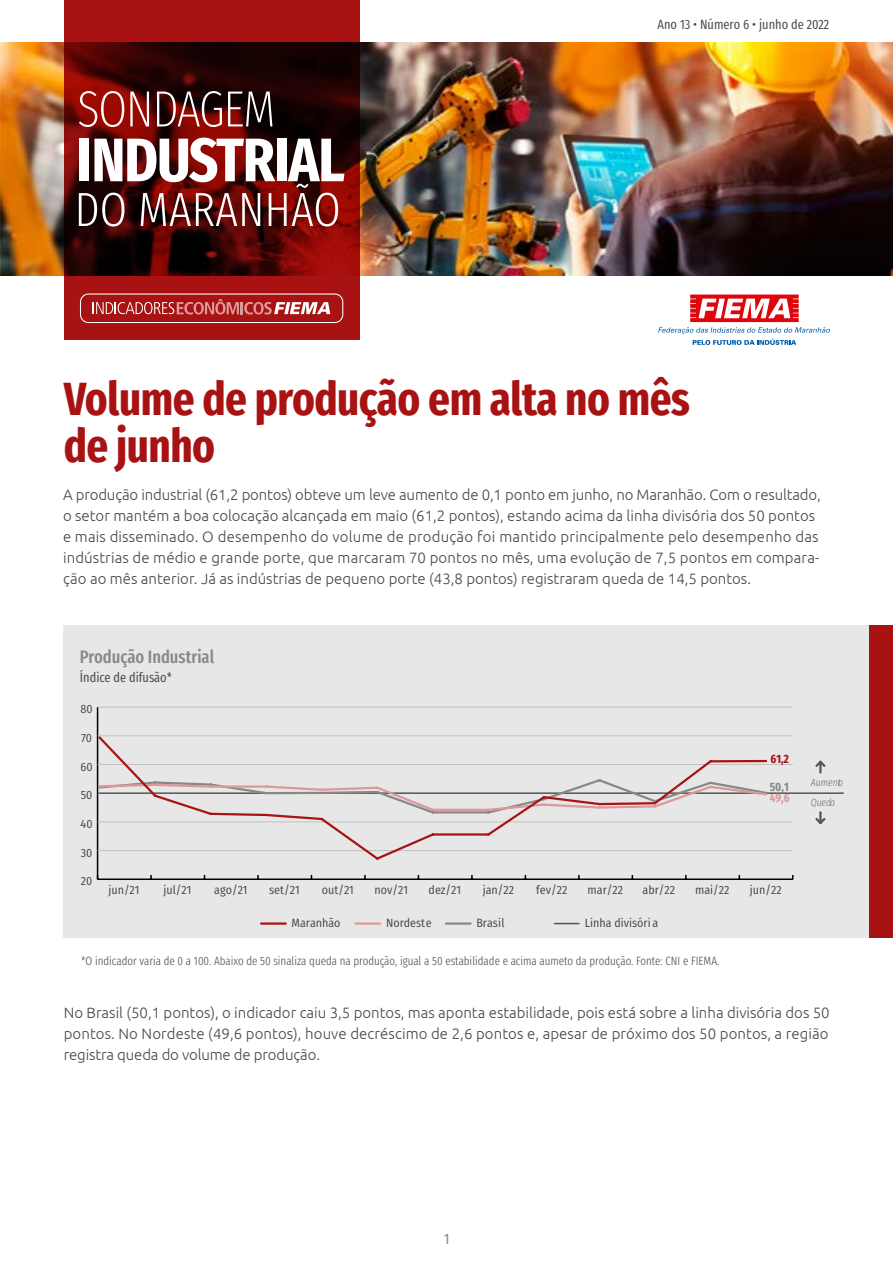
<style>
.page{position:relative;width:893px;height:1263px;background:#fff}
.page>*{position:absolute;margin:0;border:0;box-sizing:border-box;transform-origin:0 0}
.t1{font:700 46.5px/46.5px "Fira Sans Compressed";letter-spacing:-.01em;color:#a91212}
.t2{font:500 18px "Fira Sans Compressed";color:#89878c}
.t3{font:300 15px/21px "Ubuntu";color:#494748}
.t4{font:15px "Fira Sans Compressed";color:#89878c}
.t5{font:13.5px "Fira Sans Compressed";color:#494748}
.t6{font:700 12.15px "Fira Sans Compressed";color:#de989b}
.t7{font:700 12.15px "Fira Sans Compressed";color:#aa1313}
.t8{font:12px "Fira Sans Condensed";color:#474346}
.t9{font:300 12px "Fira Sans Compressed";color:#494748}
.t10{font:700 12px "Fira Sans Compressed";color:#88888b}
.t11{font:italic 300 10.5px "Fira Sans Compressed";color:#717176}
</style>
<div class="page">
<svg style="left:658px;top:295px;width:172px;height:50px"></svg>
<img style="left:0;top:43px;width:893px;height:232px">
<svg style="left:64px;top:0;width:295px;height:339px;background:#680a09"></svg>
<div style="left:80px;top:293px;width:263px;height:30px;border:1px solid #fff;border-radius:8px"></div>
<svg style="left:93px;top:299px;width:237px;height:15px;background:#c25556"></svg>
<svg style="left:79px;top:91px;width:45px;height:36px;background:#af3e38"></svg>
<svg style="left:130px;top:92px;width:19px;height:34px"></svg>
<svg style="left:157px;top:91px;width:65px;height:36px"></svg>
<svg style="left:228px;top:92px;width:44px;height:34px"></svg>
<svg style="left:79px;top:138px;width:265px;height:88px"></svg>
<div style="left:63px;top:625px;width:830px;height:312px;background:#e7e7e7"></div>
<div style="left:869px;top:625px;width:24px;height:312px;background:#a91212"></div>
<svg style="left:815px;top:761px;width:10px;height:12px"></svg>
<svg style="left:815px;top:811px;width:10px;height:13px"></svg>
<hr style="left:98px;top:878px;width:695px;height:2px;background:#000">
<hr style="left:97px;top:707px;width:1px;height:172px;background:#000">
<hr style="left:98px;top:850px;width:695px;height:1px;background:#c1c1c1">
<hr style="left:98px;top:821px;width:695px;height:1px;background:#c1c1c1">
<hr style="left:99px;top:792px;width:744px;height:2px;background:#525653">
<hr style="left:98px;top:764px;width:695px;height:1px;background:#c1c1c1">
<hr style="left:98px;top:735px;width:695px;height:1px;background:#c1c1c1">
<hr style="left:98px;top:707px;width:695px;height:1px;background:#c1c1c1">
<svg style="left:96px;top:734px;width:672px;height:128px"></svg>
<svg style="left:554px;top:923px;width:25px;height:1px"></svg>
<hr style="left:261px;top:922px;width:25px;height:3px;background:#aa1313">
<hr style="left:356px;top:922px;width:24px;height:3px;background:#de989b">
<hr style="left:446px;top:922px;width:25px;height:3px;background:#88888b">
<p class="t5" style="left:658px;top:14px;width:173px">Ano 13 • Número 6 • junho de 2022</p>
<h1 class="t1" style="left:64px;top:373px;width:628px">Volume de produção em alta no mês de junho</h1>
<p class="t3" style="left:63px;top:484px;width:759px">A produção industrial (61,2 pontos) obteve um leve aumento de 0,1 ponto em junho, no Maranhão. Com o resultado, o setor mantém a boa colocação alcançada em maio (61,2 pontos), estando acima da linha divisória dos 50 pontos e mais disseminado. O desempenho do volume de produção foi mantido principalmente pelo desempenho das indústrias de médio e grande porte, que marcaram 70 pontos no mês, uma evolução de 7,5 pontos em compara&shy;ção ao mês anterior. Já as indústrias de pequeno porte (43,8 pontos) registraram queda de 14,5 pontos.</p>
<p class="t2" style="left:80px;top:642px;width:136px">Produção Industrial</p>
<p class="t5" style="left:80px;top:667px;width:93px">Índice de difusão*</p>
<p class="t8" style="left:81px;top:700px;width:14px">80</p>
<p class="t8" style="left:81px;top:729px;width:13px">70</p>
<p class="t8" style="left:81px;top:757px;width:14px">60</p>
<p class="t8" style="left:81px;top:786px;width:13px">50</p>
<p class="t8" style="left:81px;top:815px;width:13px">40</p>
<p class="t8" style="left:81px;top:843px;width:13px">30</p>
<p class="t8" style="left:81px;top:872px;width:13px">20</p>
<p class="t7" style="left:771px;top:748px;width:20px">61,2</p>
<p class="t10" style="left:770px;top:777px;width:20px">50,1</p>
<p class="t6" style="left:770px;top:787px;width:22px">49,6</p>
<p class="t8" style="left:108px;top:881px;width:33px">jun/21</p>
<p class="t8" style="left:163px;top:881px;width:30px">jul/21</p>
<p class="t8" style="left:214px;top:881px;width:35px">ago/21</p>
<p class="t8" style="left:269px;top:881px;width:32px">set/21</p>
<p class="t8" style="left:322px;top:881px;width:34px">out/21</p>
<p class="t8" style="left:375px;top:881px;width:35px">nov/21</p>
<p class="t8" style="left:429px;top:881px;width:34px">dez/21</p>
<p class="t8" style="left:483px;top:881px;width:33px">jan/22</p>
<p class="t8" style="left:536px;top:881px;width:33px">fev/22</p>
<p class="t8" style="left:588px;top:881px;width:37px">mar/22</p>
<p class="t8" style="left:643px;top:881px;width:34px">abr/22</p>
<p class="t8" style="left:695px;top:881px;width:36px">mai/22</p>
<p class="t8" style="left:750px;top:881px;width:33px">jun/22</p>
<p class="t8" style="left:292px;top:913px;width:51px">Maranhão</p>
<p class="t8" style="left:386px;top:913px;width:47px">Nordeste</p>
<p class="t8" style="left:476px;top:913px;width:30px">Brasil</p>
<p class="t8" style="left:585px;top:913px;width:75px">Linha divisóri a</p>
<p class="t9" style="left:81px;top:952px;width:640px">*O indicador varia de 0 a 100. Abaixo de 50 sinaliza queda na produção, igual a 50 estabilidade e acima aumeto da produção. Fonte: CNI e FIEMA.</p>
<p class="t11" style="left:811px;top:775px;width:34px">Aumento</p>
<p class="t11" style="left:811px;top:795px;width:26px">Queda</p>
<p class="t3" style="left:64px;top:1001px;width:767px;text-align:justify">No Brasil (50,1 pontos), o indicador caiu 3,5 pontos, mas aponta estabilidade, pois está sobre a linha divisória dos 50 pontos. No Nordeste (49,6 pontos), houve decréscimo de 2,6 pontos e, apesar de próximo dos 50 pontos, a região registra queda do volume de produção.</p>
<p class="t4" style="left:444px;top:1227px;width:7px">1</p>
</div>
